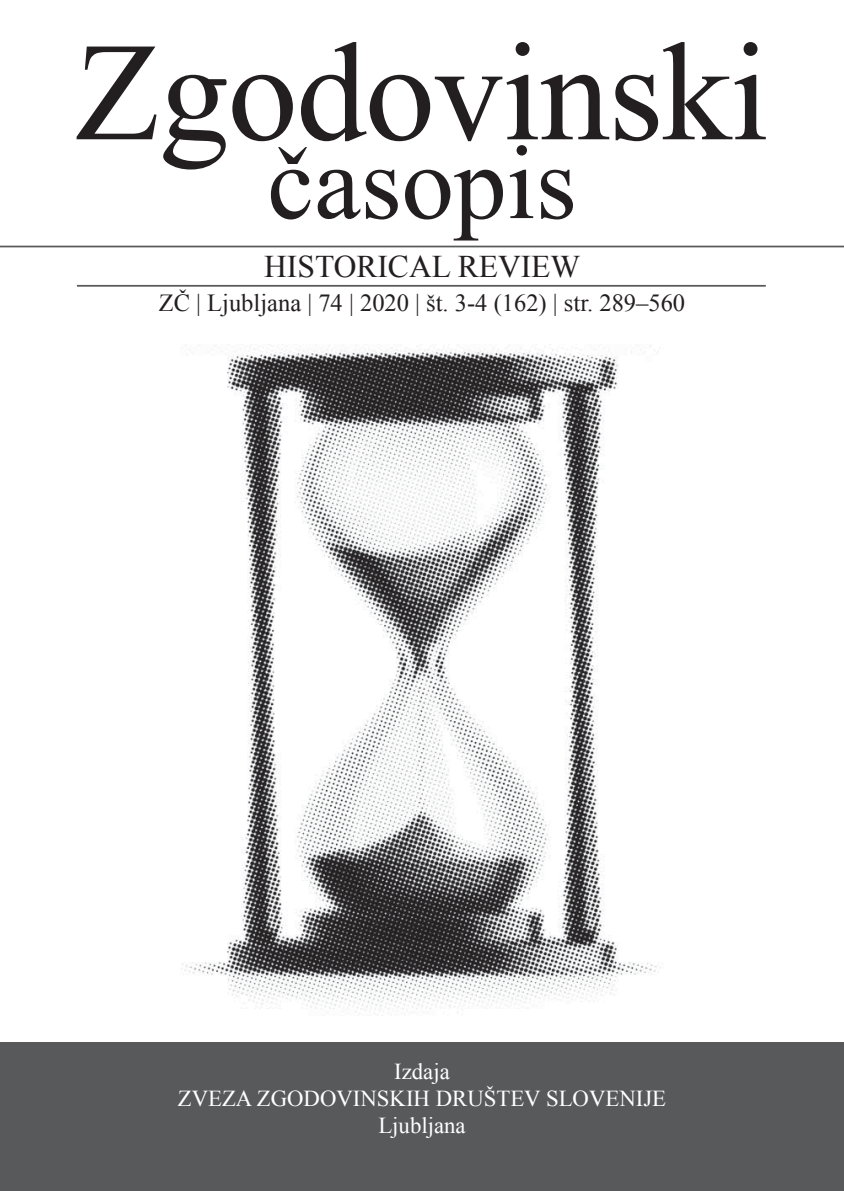
<style>
.page{position:relative;width:844px;height:1191px;background:#fff}
.page>*{position:absolute;margin:0;border:0;box-sizing:border-box;transform-origin:0 0}
.t1{font:140px "Times New Roman";letter-spacing:-.01em;color:#231f20}
.t2{font:105px "Times New Roman";color:#231f20}
.t3{font:31.5px "Times New Roman";color:#231f20}
.t4{font:24.5px "Times New Roman";color:#231f20}
.t5{font:22.75px/27.3px "Times New Roman";color:#fff;text-align:center}
</style>
<div class="page">
<div style="left:0;top:1042px;width:843px;height:149px;background:#58595b"></div>
<hr style="left:77px;top:285px;width:688px;height:2px;background:#58595b">
<hr style="left:0;top:246px;width:843px;height:1px;background:#58595b">
<img style="left:182px;top:346px;width:479px;height:668px">
<h1 class="t1" style="left:75px;top:14px;width:695px">Zgodovinski</h1>
<h2 class="t2" style="left:267px;top:112px;width:311px">časopis</h2>
<h3 class="t3" style="left:264px;top:249px;width:317px">HISTORICAL REVIEW</h3>
<p class="t4" style="left:159px;top:289px;width:528px">ZČ | Ljubljana | 74 | 2020 | št. 3-4 (162) | str. 289–560</p>
<p class="t5" style="left:178px;top:1057px;width:490px">Izdaja<br>ZVEZA ZGODOVINSKIH DRUŠTEV SLOVENIJE<br>Ljubljana</p>
</div>
